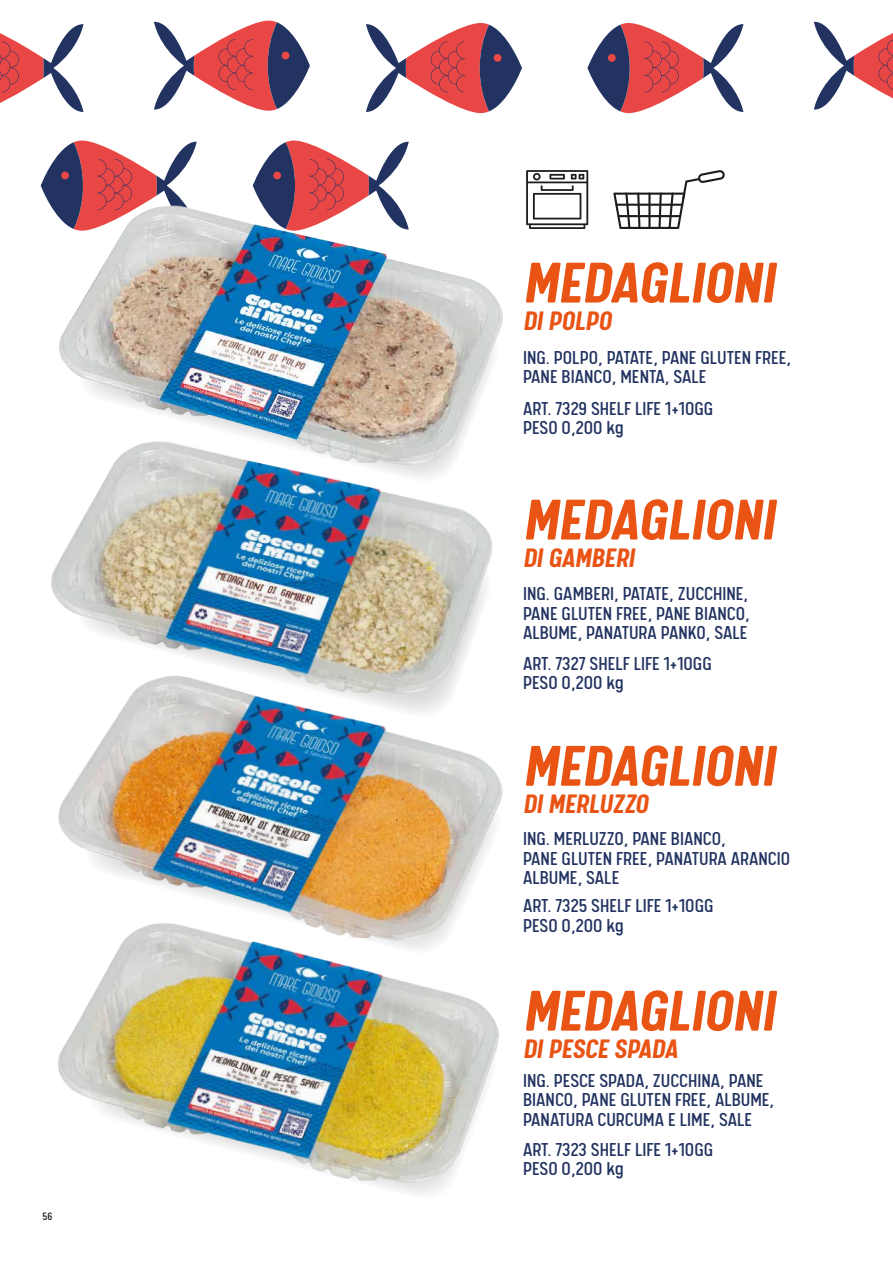
<style>
.page{position:relative;width:893px;height:1263px;background:#fff}
.page>*{position:absolute;margin:0;border:0;box-sizing:border-box;transform-origin:0 0}
.t1{font:italic 700 64.5px "Calps";color:#e95314}
.t2{font:italic 700 30px "Calps";color:#e95314}
.t3{font:21px/19.5px "Calps";color:#223361}
.t4{font:12px "Calps";color:#1d1d1b}
</style>
<div class="page">
<svg style="left:0;top:24px;width:83px;height:88px"></svg>
<svg style="left:154px;top:21px;width:156px;height:90px"></svg>
<div style="left:282px;top:52px;width:7px;height:7px;background:#e94745;border-radius:50%"></div>
<svg style="left:43px;top:141px;width:154px;height:38px"></svg>
<div style="left:61px;top:172px;width:8px;height:7px;background:#e94745;border-radius:50%"></div>
<svg style="left:366px;top:23px;width:156px;height:90px"></svg>
<div style="left:494px;top:54px;width:7px;height:8px;background:#e94745;border-radius:50%"></div>
<svg style="left:587px;top:23px;width:156px;height:90px"></svg>
<div style="left:608px;top:54px;width:8px;height:8px;background:#e94745;border-radius:50%"></div>
<svg style="left:814px;top:21px;width:79px;height:89px"></svg>
<svg style="left:255px;top:141px;width:154px;height:38px"></svg>
<div style="left:273px;top:172px;width:8px;height:7px;background:#e94745;border-radius:50%"></div>
<img style="left:40px;top:179px;width:463px;height:234px">
<img style="left:51px;top:413px;width:442px;height:233px">
<img style="left:58px;top:646px;width:445px;height:259px">
<img style="left:58px;top:905px;width:442px;height:289px">
<div style="left:466px;top:131px;width:408px;height:112px;background:#fff"></div>
<svg style="left:526px;top:170px;width:199px;height:59px"></svg>
<hr style="left:615px;top:204px;width:68px;height:2px;background:#1d1d1b">
<hr style="left:618px;top:215px;width:63px;height:2px;background:#1d1d1b">
<p class="t4" style="left:43px;top:1210px;width:11px">56</p>
<h1 class="t1" style="left:523px;top:244px;width:253px">MEDAGLIONI</h1>
<h2 class="t2" style="left:523px;top:302px;width:90px">DI POLPO</h2>
<p class="t3" style="left:523px;top:347px;width:270px">ING. POLPO, PATATE, PANE GLUTEN FREE,<br>PANE BIANCO, MENTA, SALE</p>
<p class="t3" style="left:523px;top:397px;width:192px">ART. 7329 SHELF LIFE 1+10GG<br>PESO 0,200 kg</p>
<h1 class="t1" style="left:523px;top:481px;width:253px">MEDAGLIONI</h1>
<h2 class="t2" style="left:523px;top:539px;width:113px">DI GAMBERI</h2>
<p class="t3" style="left:523px;top:583px;width:228px;text-align:justify">ING. GAMBERI, PATATE, ZUCCHINE, PANE GLUTEN FREE, PANE BIANCO, ALBUME, PANATURA PANKO, SALE</p>
<p class="t3" style="left:523px;top:653px;width:190px">ART. 7327 SHELF LIFE 1+10GG<br>PESO 0,200 kg</p>
<h1 class="t1" style="left:523px;top:727px;width:253px">MEDAGLIONI</h1>
<h2 class="t2" style="left:523px;top:785px;width:127px">DI MERLUZZO</h2>
<p class="t3" style="left:523px;top:828px;width:269px">ING. MERLUZZO, PANE BIANCO,<br>PANE GLUTEN FREE, PANATURA ARANCIO<br>ALBUME, SALE</p>
<p class="t3" style="left:523px;top:895px;width:192px">ART. 7325 SHELF LIFE 1+10GG<br>PESO 0,200 kg</p>
<h1 class="t1" style="left:523px;top:972px;width:253px">MEDAGLIONI</h1>
<h2 class="t2" style="left:523px;top:1030px;width:156px">DI PESCE SPADA</h2>
<p class="t3" style="left:523px;top:1070px;width:253px">ING. PESCE SPADA, ZUCCHINA, PANE<br>BIANCO, PANE GLUTEN FREE, ALBUME,<br>PANATURA CURCUMA E LIME, SALE</p>
<p class="t3" style="left:523px;top:1138px;width:192px">ART. 7323 SHELF LIFE 1+10GG<br>PESO 0,200 kg</p>
</div>
